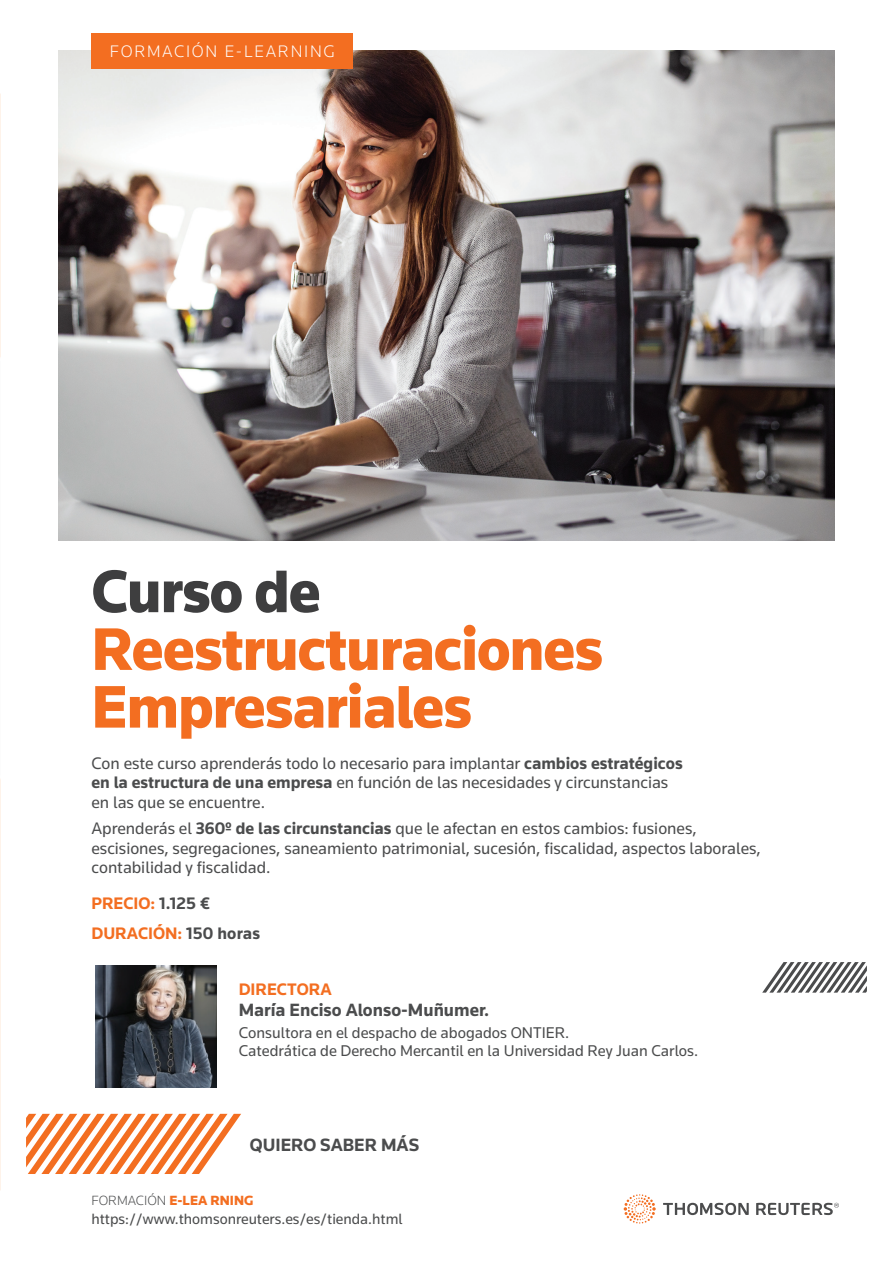
<style>
.page{position:relative;width:893px;height:1263px;background:#fff}
.page>*{position:absolute;margin:0;border:0;box-sizing:border-box;transform-origin:0 0}
.t1{font:900 62.25px/57.8px "Knowledge";letter-spacing:-.02em;color:#f36e21}
.t2{font:700 18.45px "Knowledge";color:#4b4c4d}
.t3{font:17.25px/19.6px "Knowledge";color:#4b4c4d}
.t4{font:700 17.25px "Knowledge";color:#f36e21}
.t5{font:300 17.25px "Knowledge";letter-spacing:.1em;color:#fff}
.t6{font:16.2px/18.5px "Knowledge";color:#4b4c4d}
.t7{font:15.45px "Knowledge";color:#4b4c4d}
.t8{font:900 13.8px "Knowledge";color:#f36e21}
.s1{color:#3e3e3f}
.s2{font-weight:700}
.s3{color:#4b4c4d}
.s4{font-weight:300;color:#4b4c4d}
</style>
<div class="page">
<img style="left:59px;top:51px;width:775px;height:490px">
<div style="left:91px;top:33px;width:262px;height:36px;background:#f36e21"></div>
<svg style="left:663px;top:1203px;width:176px;height:12px"></svg>
<svg style="left:624px;top:1194px;width:32px;height:29px"></svg>
<img style="left:95px;top:966px;width:121px;height:121px">
<svg style="left:26px;top:1114px;width:215px;height:60px"></svg>
<svg style="left:762px;top:962px;width:105px;height:31px"></svg>
<img style="left:0;top:94px;width:1px;height:118px">
<img style="left:0;top:895px;width:1px;height:149px">
<p class="t5" style="left:110px;top:41px;width:226px">FORMACIÓN E-LEARNING</p>
<p class="t1" style="left:91px;top:561px;width:513px"><span class="s1">Curso de<br></span>Reestructuraciones<br>Empresariales</p>
<p class="t3" style="left:91px;top:753px;width:593px">Con este curso aprenderás todo lo necesario para implantar <span class="s2">cambios estratégicos en la estructura de una empresa</span> en función de las necesidades y circunstancias en las que se encuentre.</p>
<p class="t3" style="left:91px;top:818px;width:671px">Aprenderás el <span class="s2">360º de las circunstancias</span> que le afectan en estos cambios: fusiones, escisiones, segregaciones, saneamiento patrimonial, sucesión, fiscalidad, aspectos laborales, contabilidad y fiscalidad.</p>
<p class="t4" style="left:91px;top:893px;width:120px">PRECIO: <span class="s3">1.125 €</span></p>
<p class="t4" style="left:91px;top:923px;width:170px">DURACIÓN: <span class="s3">150 horas</span></p>
<p class="t4" style="left:239px;top:979px;width:95px">DIRECTORA</p>
<p class="t2" style="left:239px;top:998px;width:252px">María Enciso Alonso-Muñumer.</p>
<p class="t6" style="left:239px;top:1023px;width:461px">Consultora en el despacho de abogados ONTIER.<br>Catedrática de Derecho Mercantil en la Universidad Rey Juan Carlos.</p>
<p class="t2" style="left:250px;top:1133px;width:171px">QUIERO SABER MÁS</p>
<p class="t8" style="left:91px;top:1192px;width:163px"><span class="s4">FORMACIÓN</span> E-LEA RNING</p>
<p class="t7" style="left:91px;top:1209px;width:313px">https://www.thomsonreuters.es/es/tienda.html</p>
</div>
